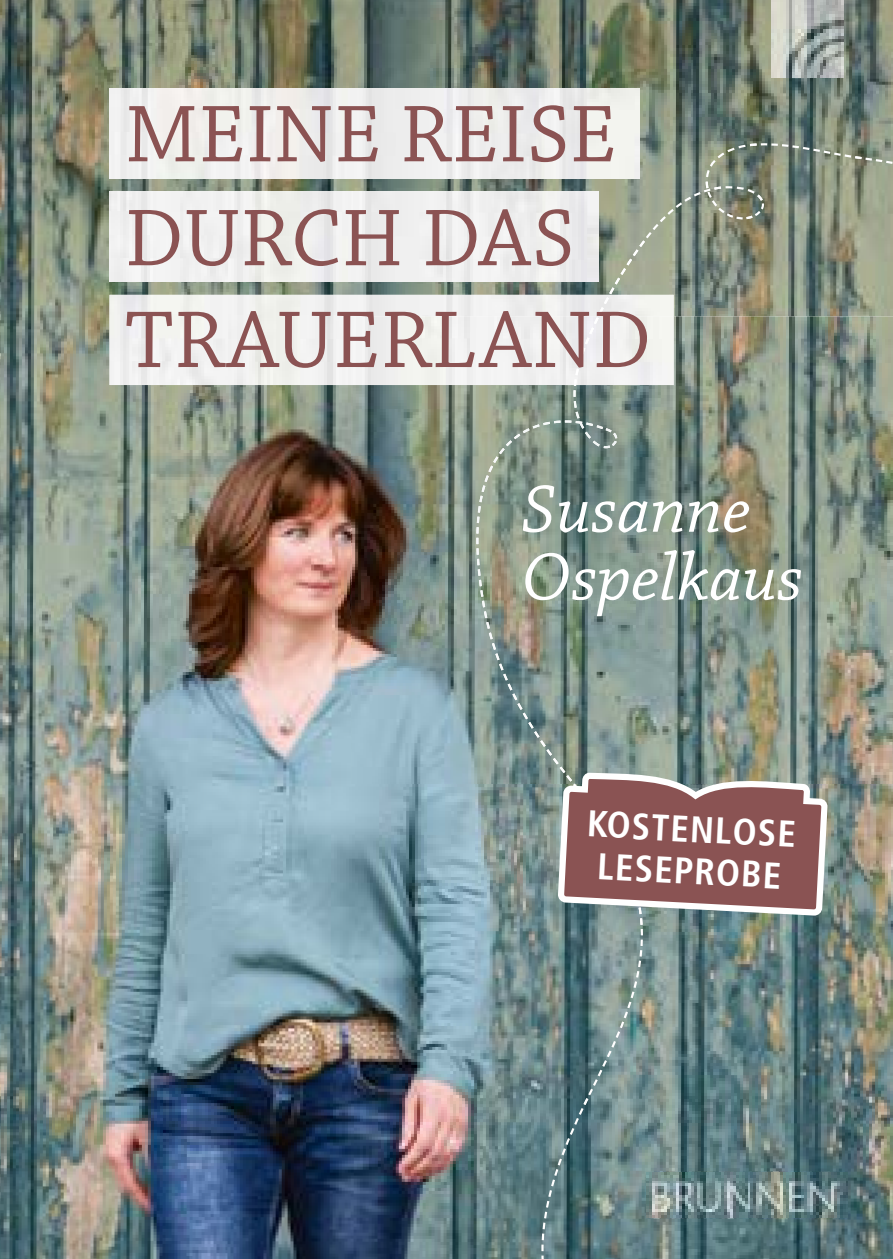
<style>
.page{position:relative;width:893px;height:1259px;background:#fff}
.page>*{position:absolute;margin:0;border:0;box-sizing:border-box;transform-origin:0 0}
.t1{font:84.9px/102.9px "Chaparral Pro";color:#8b5353}
.t2{font:italic 70.8px/67.8px "Chaparral Pro";letter-spacing:.005em;color:#fff}
.t3{font:700 condensed 37.2px/42px "Frutiger LT Com";color:#fff;text-align:center}
</style>
<div class="page">
<img style="left:0;top:0;width:893px;height:1259px">
<img style="left:482px;top:143px;width:411px;height:1116px">
<img style="left:351px;top:316px;width:542px;height:468px">
<img style="left:476px;top:440px;width:6px;height:157px">
<img style="left:482px;top:422px;width:135px;height:351px">
<img style="left:110px;top:88px;width:529px;height:90px">
<img style="left:110px;top:191px;width:488px;height:91px">
<img style="left:110px;top:295px;width:564px;height:90px">
<div style="left:351px;top:316px;width:323px;height:69px;background:#f2f2f0"></div>
<svg style="left:523px;top:249px;width:115px;height:197px"></svg>
<svg style="left:555px;top:553px;width:276px;height:593px;background:#7b837f"></svg>
<img style="left:772px;top:0;width:71px;height:77px">
<img style="left:646px;top:1172px;width:202px;height:45px">
<p class="t1" style="left:125px;top:86px;width:528px">MEINE REISE<br>DURCH DAS<br>TRAUERLAND</p>
<p class="t2" style="left:521px;top:478px;width:283px">Susanne<br>Ospelkaus</p>
<p class="t3" style="left:588px;top:802px;width:211px;rotate:3deg">KOSTENLOSE<br>LESEPROBE</p>
</div>
